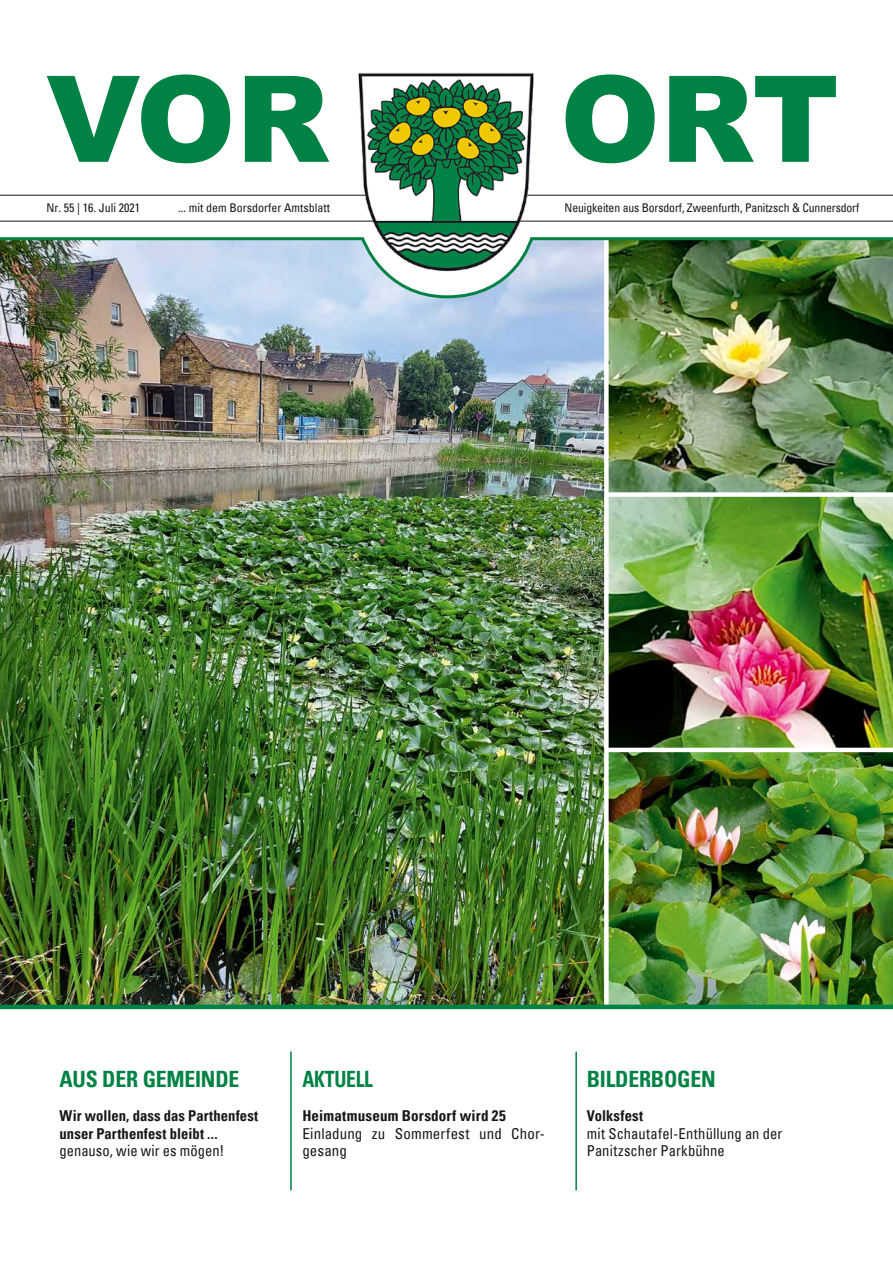
<style>
.page{position:relative;width:893px;height:1263px;background:#fff}
.page>*{position:absolute;margin:0;border:0;box-sizing:border-box;transform-origin:0 0}
.t1{font:900 120px "Arial";letter-spacing:-.005em;color:#008245}
.t2{font:700 condensed 22.5px "Univers";letter-spacing:-.01em;color:#008245}
.t3{font:700 condensed 22.5px "Univers";letter-spacing:-.01em;color:#008245;scale:.87 1}
.t4{font:condensed 15px/17.2px "Univers";letter-spacing:.005em;color:#181716}
.t5{font:700 condensed 15px/17.2px "Univers";letter-spacing:.01em;color:#181716}
.t6{font:condensed 12px "Univers";letter-spacing:-.01em;color:#181716}
</style>
<div class="page">
<img style="left:0;top:300px;width:604px;height:705px">
<hr style="left:0;top:195px;width:893px;height:1px;background:#181716">
<hr style="left:0;top:221px;width:893px;height:1px;background:#181716">
<img style="left:354px;top:72px;width:184px;height:164px">
<hr style="left:290px;top:1051px;width:2px;height:139px;background:#008245">
<hr style="left:575px;top:1051px;width:2px;height:139px;background:#008245">
<img style="left:609px;top:300px;width:284px;height:448px">
<img style="left:609px;top:752px;width:284px;height:253px">
<img style="left:0;top:236px;width:893px;height:64px">
<div style="left:605px;top:492px;width:288px;height:5px;background:#fff"></div>
<hr style="left:0;top:1005px;width:893px;height:4px;background:#008245">
<h1 class="t1" style="left:46px;top:32px;width:284px">VOR</h1>
<h1 class="t1" style="left:560px;top:32px;width:280px">ORT</h1>
<p class="t6" style="left:178px;top:200px;width:153px">... mit dem Borsdorfer Amtsblatt</p>
<p class="t6" style="left:565px;top:200px;width:296px">Neuigkeiten aus Borsdorf, Zweenfurth, Panitzsch &amp; Cunnersdorf</p>
<p class="t6" style="left:46px;top:200px;width:95px">Nr. 55 | 16. Juli 2021</p>
<h2 class="t2" style="left:60px;top:1065px;width:181px">AUS DER GEMEINDE</h2>
<p class="t5" style="left:60px;top:1107px;width:200px">Wir wollen, dass das Parthenfest unser Parthenfest bleibt ...</p>
<p class="t4" style="left:60px;top:1141px;width:166px">genauso, wie wir es mögen!</p>
<h2 class="t3" style="left:302px;top:1065px;width:83px">AKTUELL</h2>
<p class="t5" style="left:302px;top:1107px;width:205px">Heimatmuseum Borsdorf wird 25</p>
<p class="t4" style="left:302px;top:1124px;width:244px">Einladung zu Sommerfest und Chor&shy;gesang</p>
<h2 class="t2" style="left:587px;top:1065px;width:130px">BILDERBOGEN</h2>
<p class="t5" style="left:587px;top:1107px;width:58px">Volksfest</p>
<p class="t4" style="left:587px;top:1124px;width:197px">mit Schautafel-Enthüllung an der<br>Panitzscher Parkbühne</p>
</div>
